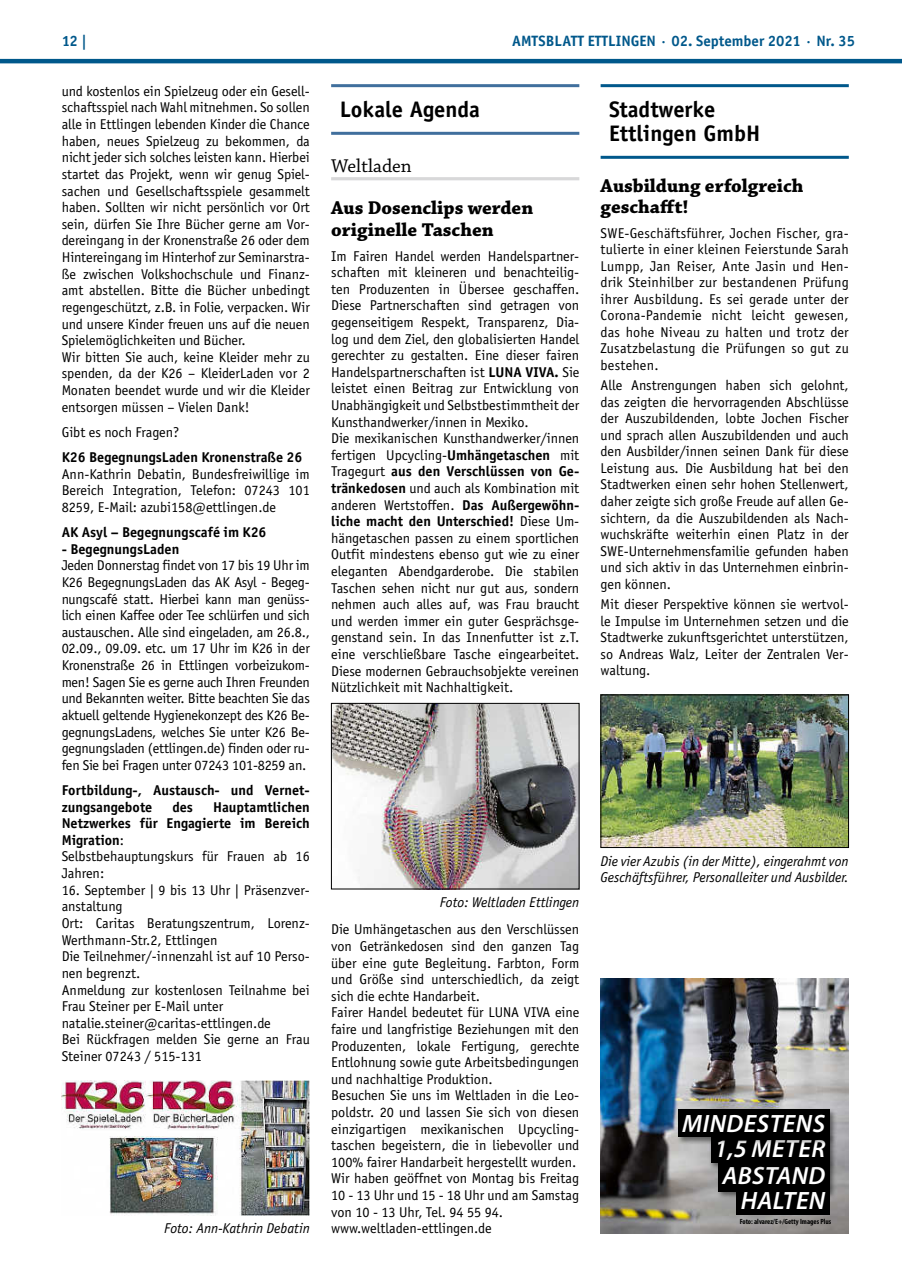
<style>
.page{position:relative;width:902px;height:1280px;background:#fff}
.page>*{position:absolute;margin:0;border:0;box-sizing:border-box;transform-origin:0 0}
.t1{font:italic 600 25.2px/52.1px "Myriad Pro";letter-spacing:.02em;color:#fff;text-align:right}
.t2{font:700 22.5px/24px "Officina Sans";color:#000}
.t3{font:700 19.5px/21.1px "Chaparral Pro";color:#000}
.t4{font:19.5px "Chaparral Pro";color:#000}
.t5{font:700 15px "Officina Sans";color:#00588b}
.t6{font:14.25px/16.6px "Officina Sans";color:#000;text-align:justify}
.t7{font:700 14.25px/16.6px "Officina Sans";color:#000}
.t8{font:italic 14.25px/16.5px "Officina Sans";color:#000}
.t9{font:700 condensed 7.5px "Myriad Pro";color:#000}
.s1{font-weight:700}
.s2{font-weight:400}
</style>
<div class="page">
<hr style="left:0;top:59px;width:901px;height:4px;background:#00588b">
<img style="left:62px;top:1080px;width:248px;height:135px">
<hr style="left:331px;top:84px;width:248px;height:3px;background:#406f9d">
<hr style="left:331px;top:132px;width:248px;height:3px;background:#406f9d">
<hr style="left:331px;top:177px;width:248px;height:3px;background:#d8d8d9">
<img style="left:333px;top:705px;width:244px;height:182px">
<div style="left:331px;top:703px;width:248px;height:186px;border:1px solid #000"></div>
<hr style="left:600px;top:84px;width:248px;height:3px;background:#00588b">
<hr style="left:600px;top:156px;width:248px;height:3px;background:#00588b">
<img style="left:602px;top:697px;width:244px;height:149px">
<div style="left:600px;top:695px;width:248px;height:153px;border:1px solid #000"></div>
<img style="left:600px;top:978px;width:248px;height:255px">
<div style="left:716px;top:1159px;width:121px;height:40px;background:#000;opacity:.5"></div>
<div style="left:718px;top:1161px;width:111px;height:30px;background:#000"></div>
<div style="left:709px;top:1133px;width:128px;height:37px;background:#000;opacity:.5"></div>
<div style="left:710px;top:1135px;width:119px;height:27px;background:#000"></div>
<div style="left:736px;top:1187px;width:93px;height:27px;background:#000"></div>
<div style="left:676px;top:1108px;width:161px;height:37px;background:#000;opacity:.5"></div>
<div style="left:677px;top:1109px;width:152px;height:28px;background:#000"></div>
<p class="t5" style="left:62px;top:32px;width:27px">12 |</p>
<p class="t5" style="left:512px;top:32px;width:344px">AMTSBLATT ETTLINGEN · 02. September 2021 · Nr. 35</p>
<p class="t6" style="left:62px;top:83px;width:250px;text-align:left">und kostenlos ein Spielzeug oder ein Gesell&shy;schaftsspiel nach Wahl mitnehmen. So sollen alle in Ettlingen lebenden Kinder die Chance haben, neues Spielzeug zu bekommen, da nicht jeder sich solches leisten kann. Hierbei startet das Projekt, wenn wir genug Spiel&shy;sachen und Gesellschaftsspiele gesammelt haben. Sollten wir nicht persönlich vor Ort sein, dürfen Sie Ihre Bücher gerne am Vor&shy;dereingang in der Kronenstraße 26 oder dem Hintereingang im Hinterhof zur Seminarstra&shy;ße zwischen Volkshochschule und Finanz&shy;amt abstellen. Bitte die Bücher unbedingt regengeschützt, z.B. in Folie, verpacken. Wir und unsere Kinder freuen uns auf die neuen Spielemöglichkeiten und Bücher.<br>Wir bitten Sie auch, keine Kleider mehr zu spenden, da der K26 – KleiderLaden vor 2<br>Monaten beendet wurde und wir die Kleider entsorgen müssen – Vielen Dank!</p>
<p class="t6" style="left:62px;top:424px;width:119px">Gibt es noch Fragen?</p>
<p class="t7" style="left:62px;top:449px;width:242px">K26 BegegnungsLaden Kronenstraße 26</p>
<p class="t6" style="left:62px;top:465px;width:250px">Ann-Kathrin Debatin, Bundesfreiwillige im Bereich Integration, Telefon: 07243 101<br>8259, E-Mail: azubi158@ettlingen.de</p>
<p class="t7" style="left:62px;top:524px;width:206px">AK Asyl – Begegnungscafé im K26</p>
<p class="t7" style="left:62px;top:540px;width:119px">- BegegnungsLaden</p>
<p class="t6" style="left:62px;top:557px;width:250px">Jeden Donnerstag findet von 17 bis 19 Uhr im K26 BegegnungsLaden das AK Asyl - Begeg&shy;nungscafé statt. Hierbei kann man genüss&shy;lich einen Kaffee oder Tee schlürfen und sich austauschen. Alle sind eingeladen, am 26.8., 02.09., 09.09. etc. um 17 Uhr im K26 in der Kronenstraße 26 in Ettlingen vorbeizukom&shy;men! Sagen Sie es gerne auch Ihren Freunden und Bekannten weiter. Bitte beachten Sie das aktuell geltende Hygienekonzept des K26 Be&shy;gegnungsLadens, welches Sie unter K26 Be&shy;gegnungsladen (ettlingen.de) finden oder ru&shy;fen Sie bei Fragen unter 07243 101-8259 an.</p>
<p class="t7" style="left:62px;top:782px;width:250px">Fortbildung-, Austausch- und Vernet&shy;zungsangebote</p>
<h2 class="t2" style="left:339px;top:97px;width:142px">Lokale Agenda</h2>
<h3 class="t4" style="left:331px;top:155px;width:82px">Weltladen</h3>
<h3 class="t3" style="left:331px;top:198px;width:203px">Aus Dosenclips werden originelle Taschen</h3>
<p class="t6" style="left:331px;top:247px;width:250px;text-align:left">Im Fairen Handel werden Handelspartner&shy;schaften mit kleineren und benachteilig&shy;ten Produzenten in Übersee geschaffen.<br>Diese Partnerschaften sind getragen von gegenseitigem Respekt, Transparenz, Dia&shy;log und dem Ziel, den globalisierten Handel gerechter zu gestalten. Eine dieser fairen Handelspartnerschaften ist <span class="s1">LUNA VIVA.</span> Sie leistet einen Beitrag zur Entwicklung von Unabhängigkeit und Selbstbestimmtheit der Kunsthandwerker/innen in Mexiko.<br>Die mexikanischen Kunsthandwerker/innen fertigen Upcycling-<span class="s1">Umhängetaschen</span> mit Tragegurt <span class="s1">aus den Verschlüssen von Ge&shy;tränkedosen</span> und auch als Kombination mit anderen Wertstoffen. <span class="s1">Das Außergewöhn&shy;liche macht den Unterschied!</span> Diese Um&shy;hängetaschen passen zu einem sportlichen Outfit mindestens ebenso gut wie zu einer eleganten Abendgarderobe. Die stabilen Taschen sehen nicht nur gut aus, sondern nehmen auch alles auf, was Frau braucht und werden immer ein guter Gesprächsge&shy;genstand sein. In das Innenfutter ist z.T. eine verschließbare Tasche eingearbeitet.<br>Diese modernen Gebrauchsobjekte vereinen Nützlichkeit mit Nachhaltigkeit.</p>
<h2 class="t2" style="left:609px;top:97px;width:153px">Stadtwerke<br>Ettlingen GmbH</h2>
<h3 class="t3" style="left:600px;top:176px;width:204px">Ausbildung erfolgreich geschafft!</h3>
<p class="t6" style="left:600px;top:225px;width:250px">SWE-Geschäftsführer, Jochen Fischer, gra&shy;tulierte in einer kleinen Feierstunde Sarah Lumpp, Jan Reiser, Ante Jasin und Hen&shy;drik Steinhilber zur bestandenen Prüfung ihrer Ausbildung. Es sei gerade unter der Corona-Pandemie nicht leicht gewesen, das hohe Niveau zu halten und trotz der Zusatzbelastung die Prüfungen so gut zu bestehen.</p>
<p class="t6" style="left:600px;top:377px;width:250px">Alle Anstrengungen haben sich gelohnt, das zeigten die hervorragenden Abschlüsse der Auszubildenden, lobte Jochen Fischer und sprach allen Auszubildenden und auch den Ausbilder/innen seinen Dank für diese Leistung aus. Die Ausbildung hat bei den Stadtwerken einen sehr hohen Stellenwert, daher zeigte sich große Freude auf allen Ge&shy;sichtern, da die Auszubildenden als Nach&shy;wuchskräfte weiterhin einen Platz in der SWE-Unternehmensfamilie gefunden haben und sich aktiv in das Unternehmen einbrin&shy;gen können.</p>
<p class="t6" style="left:600px;top:596px;width:250px">Mit dieser Perspektive können sie wertvol&shy;le Impulse im Unternehmen setzen und die Stadtwerke zukunftsgerichtet unterstützen, so Andreas Walz, Leiter der Zentralen Ver&shy;waltung.</p>
<p class="t7" style="left:62px;top:798px;width:250px;text-indent:151px">Hauptamtlichen<br>Netzwerkes für Engagierte im Bereich<br>Migration<span class="s2">:<br>Selbstbehauptungskurs für Frauen ab 16<br>Jahren:</span></p>
<p class="t6" style="left:62px;top:882px;width:250px;text-align:left">16. September | 9 bis 13 Uhr | Präsenzver&shy;anstaltung<br>Ort: Caritas Beratungszentrum, Lorenz-<br>Werthmann-Str.2, Ettlingen<br>Die Teilnehmer/-innenzahl ist auf 10 Perso&shy;nen begrenzt.<br>Anmeldung zur kostenlosen Teilnahme bei<br>Frau Steiner per E-Mail unter natalie.steiner@caritas-ettlingen.de<br>Bei Rückfragen melden Sie gerne an Frau<br>Steiner 07243 / 515-131</p>
<p class="t7" style="left:172px;top:798px;width:22px">des</p>
<p class="t8" style="left:600px;top:853px;width:250px">Die vier Azubis (in der Mitte), eingerahmt von<br>Geschäftsführer, Personalleiter und Ausbilder.</p>
<p class="t8" style="left:440px;top:894px;width:141px">Foto: Weltladen Ettlingen</p>
<p class="t6" style="left:331px;top:921px;width:250px;text-align:left">Die Umhängetaschen aus den Verschlüssen von Getränkedosen sind den ganzen Tag über eine gute Begleitung. Farbton, Form und Größe sind unterschiedlich, da zeigt sich die echte Handarbeit.<br>Fairer Handel bedeutet für LUNA VIVA eine faire und langfristige Beziehungen mit den Produzenten, lokale Fertigung, gerechte Entlohnung sowie gute Arbeitsbedingungen und nachhaltige Produktion.<br>Besuchen Sie uns im Weltladen in die Leo&shy;poldstr. 20 und lassen Sie sich von diesen einzigartigen mexikanischen Upcycling&shy;taschen begeistern, die in liebevoller und 100% fairer Handarbeit hergestellt wurden.<br>Wir haben geöffnet von Montag bis Freitag 10 - 13 Uhr und 15 - 18 Uhr und am Samstag von 10 - 13 Uhr, Tel. 94 55 94. www.weltladen-ettlingen.de</p>
<h1 class="t1" style="left:682px;top:1098px;width:144px">MINDESTENS</h1>
<h1 class="t1" style="left:714px;top:1123px;width:112px">1,5 METER<br>HALTEN</h1>
<h1 class="t1" style="left:722px;top:1150px;width:104px">ABSTAND</h1>
<p class="t9" style="left:739px;top:1218px;width:93px">Foto: alvarez/E+/Getty Images Plus</p>
<p class="t8" style="left:164px;top:1220px;width:147px">Foto: Ann-Kathrin Debatin</p>
</div>
